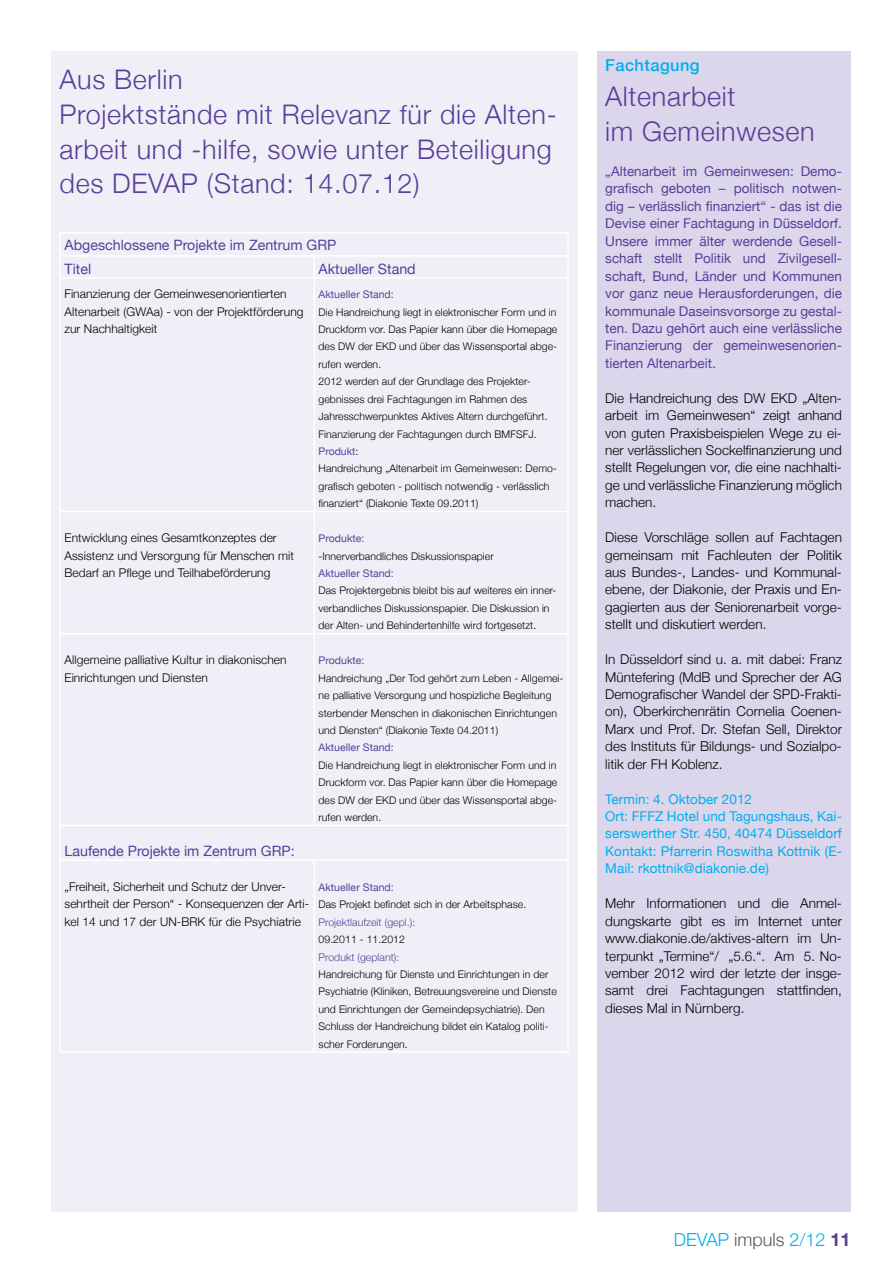
<style>
.page{position:relative;width:893px;height:1263px;background:#fff}
.page>*{position:absolute;margin:0;border:0;box-sizing:border-box;transform-origin:0 0}
.t1{font:300 27px/34.8px "Helvetica Neue";letter-spacing:.025em;color:#583f99}
.t2{font:300 18px "Helvetica Neue";color:#00aeef}
.t3{font:500 16.5px "Helvetica Neue";letter-spacing:.025em;color:#00aeef}
.t4{font:14.25px/23.2px "Helvetica Neue";color:#583f99}
.t5{font:300 13.5px/17.4px "Helvetica Neue";letter-spacing:.005em;color:#000;text-align:justify}
.t6{font:13.5px/17.4px "Helvetica Neue";color:#583f99;text-align:justify}
.t7{font:13.5px/17.4px "Helvetica Neue";letter-spacing:.005em;color:#00aeef}
.t8{font:300 12px/17.4px "Helvetica Neue";letter-spacing:.005em;color:#000}
.t9{font:300 10.5px/17.4px "Helvetica Neue";letter-spacing:.005em;color:#000}
.t10{font:10.5px "Helvetica Neue";letter-spacing:.005em;color:#583f99}
.t11{font:300 10.5px "Helvetica Neue";letter-spacing:.005em;color:#583f99}
.s1{font-weight:400;color:#583f99}
.s2{color:#58595b}
.s3{font-weight:700;color:#583f99}
</style>
<div class="page">
<div style="left:51px;top:51px;width:527px;height:1161px;background:#f0eff7"></div>
<hr style="left:60px;top:232px;width:254px;height:1px;background:#fff">
<hr style="left:314px;top:232px;width:255px;height:1px;background:#fff">
<hr style="left:567px;top:233px;width:2px;height:22px;background:#fff">
<hr style="left:60px;top:255px;width:254px;height:2px;background:#fff">
<svg style="left:60px;top:233px;width:1px;height:44px"></svg>
<hr style="left:314px;top:255px;width:255px;height:2px;background:#fff">
<svg style="left:314px;top:257px;width:1px;height:20px"></svg>
<hr style="left:567px;top:257px;width:2px;height:20px;background:#fff">
<hr style="left:60px;top:279px;width:1px;height:232px;background:#fff">
<hr style="left:314px;top:279px;width:1px;height:232px;background:#fff">
<hr style="left:567px;top:279px;width:2px;height:232px;background:#fff">
<hr style="left:60px;top:277px;width:254px;height:2px;background:#fff">
<hr style="left:314px;top:277px;width:255px;height:2px;background:#fff">
<hr style="left:60px;top:511px;width:254px;height:1px;background:#fff">
<hr style="left:60px;top:512px;width:1px;height:121px;background:#fff">
<hr style="left:314px;top:511px;width:255px;height:1px;background:#fff">
<hr style="left:314px;top:512px;width:1px;height:121px;background:#fff">
<hr style="left:567px;top:512px;width:2px;height:121px;background:#fff">
<hr style="left:60px;top:634px;width:1px;height:191px;background:#fff">
<hr style="left:314px;top:634px;width:1px;height:191px;background:#fff">
<hr style="left:567px;top:634px;width:2px;height:191px;background:#fff">
<hr style="left:60px;top:633px;width:254px;height:1px;background:#fff">
<hr style="left:314px;top:633px;width:255px;height:1px;background:#fff">
<hr style="left:60px;top:826px;width:1px;height:33px;background:#fff">
<hr style="left:60px;top:861px;width:1px;height:190px;background:#fff">
<hr style="left:567px;top:826px;width:2px;height:33px;background:#fff">
<hr style="left:314px;top:861px;width:1px;height:190px;background:#fff">
<hr style="left:567px;top:861px;width:2px;height:190px;background:#fff">
<hr style="left:60px;top:825px;width:254px;height:1px;background:#fff">
<hr style="left:60px;top:859px;width:254px;height:2px;background:#fff">
<hr style="left:60px;top:1051px;width:254px;height:2px;background:#fff">
<hr style="left:314px;top:825px;width:255px;height:1px;background:#fff">
<hr style="left:314px;top:859px;width:255px;height:2px;background:#fff">
<hr style="left:314px;top:1051px;width:255px;height:2px;background:#fff">
<div style="left:597px;top:51px;width:253px;height:1161px;background:#dbd6eb"></div>
<h1 class="t1" style="left:60px;top:60px;width:499px">Aus Berlin<br>Projektstände mit Relevanz für die Alten&shy;arbeit und -hilfe, sowie unter Beteiligung des DEVAP (Stand: 14.07.12)</h1>
<h3 class="t4" style="left:65px;top:233px;width:273px">Abgeschlossene Projekte im Zentrum GRP<br>Titel</h3>
<h3 class="t4" style="left:319px;top:256px;width:99px">Aktueller Stand</h3>
<p class="t8" style="left:65px;top:284px;width:240px">Finanzierung der Gemeinwesenorientierten<br>Altenarbeit (GWAa) - von der Projektförderung zur Nachhaltigkeit</p>
<p class="t10" style="left:319px;top:285px;width:77px">Aktueller Stand:</p>
<p class="t9" style="left:319px;top:302px;width:240px">Die Handreichung liegt in elektronischer Form und in Druckform vor. Das Papier kann über die Homepage des DW der EKD und über das Wissensportal abge&shy;rufen werden.<br>2012 werden auf der Grundlage des Projekter&shy;gebnisses drei Fachtagungen im Rahmen des Jahresschwerpunktes Aktives Altern durchgeführt.<br>Finanzierung der Fachtagungen durch BMFSFJ.<br><span class="s1">Produkt</span>:<br>Handreichung „Altenarbeit im Gemeinwesen: Demo&shy;grafisch geboten - politisch notwendig - verlässlich finanziert“ (Diakonie Texte 09.2011)</p>
<p class="t8" style="left:65px;top:528px;width:231px">Entwicklung eines Gesamtkonzeptes der<br>Assistenz und Versorgung für Menschen mit<br>Bedarf an Pflege und Teilhabeförderung</p>
<p class="t10" style="left:319px;top:529px;width:47px">Produkte:</p>
<p class="t9" style="left:319px;top:547px;width:177px">-Innerverbandliches Diskussionspapier</p>
<p class="t10" style="left:319px;top:564px;width:77px">Aktueller Stand:</p>
<p class="t9" style="left:319px;top:581px;width:239px">Das Projektergebnis bleibt bis auf weiteres ein inner&shy;verbandliches Diskussionspapier. Die Diskussion in der Alten- und Behindertenhilfe wird fortgesetzt.</p>
<p class="t8" style="left:65px;top:651px;width:224px">Allgemeine palliative Kultur in diakonischen<br>Einrichtungen und Diensten</p>
<p class="t10" style="left:319px;top:651px;width:47px">Produkte:</p>
<p class="t9" style="left:319px;top:669px;width:246px">Handreichung „Der Tod gehört zum Leben - Allgemei&shy;ne palliative Versorgung und hospizliche Begleitung sterbender Menschen in diakonischen Einrichtungen und Diensten“ (Diakonie Texte 04.2011)</p>
<p class="t10" style="left:319px;top:739px;width:77px">Aktueller Stand:</p>
<p class="t9" style="left:319px;top:756px;width:240px;text-align:justify">Die Handreichung liegt in elektronischer Form und in Druckform vor. Das Papier kann über die Homepage des DW der EKD und über das Wissensportal abge&shy;rufen werden.</p>
<h3 class="t4" style="left:65px;top:838px;width:232px">Laufende Projekte im Zentrum GRP:</h3>
<p class="t8" style="left:65px;top:877px;width:246px">„Freiheit, Sicherheit und Schutz der Unver&shy;sehrtheit der Person“ - Konsequenzen der Arti&shy;kel 14 und 17 der UN-BRK für die Psychiatrie</p>
<p class="t10" style="left:319px;top:878px;width:77px">Aktueller Stand:</p>
<p class="t9" style="left:319px;top:895px;width:209px">Das Projekt befindet sich in der Arbeitsphase.</p>
<p class="t11" style="left:319px;top:913px;width:98px">Projektlaufzeit (gepl.):</p>
<p class="t9" style="left:319px;top:930px;width:88px">09.2011 - 11.2012</p>
<p class="t11" style="left:319px;top:948px;width:82px">Produkt (geplant):</p>
<p class="t9" style="left:319px;top:965px;width:240px">Handreichung für Dienste und Einrichtungen in der Psychiatrie (Kliniken, Betreuungsvereine und Dienste und Einrichtungen der Gemeindepsychiatrie). Den Schluss der Handreichung bildet ein Katalog politi&shy;scher Forderungen.</p>
<h3 class="t3" style="left:605px;top:52px;width:96px">Fachtagung</h3>
<h1 class="t1" style="left:605px;top:78px;width:211px">Altenarbeit<br>im Gemeinwesen</h1>
<p class="t6" style="left:605px;top:162px;width:238px">„Altenarbeit im Gemeinwesen: Demo&shy;grafisch geboten – politisch notwen&shy;dig – verlässlich finanziert“ - das ist die Devise einer Fachtagung in Düsseldorf.<br>Unsere immer älter werdende Gesell&shy;schaft stellt Politik und Zivilgesell&shy;schaft, Bund, Länder und Kommunen vor ganz neue Herausforderungen, die kommunale Daseinsvorsorge zu gestal&shy;ten. Dazu gehört auch eine verlässliche Finanzierung der gemeinwesenorien&shy;tierten Altenarbeit.</p>
<p class="t5" style="left:605px;top:388px;width:238px">Die Handreichung des DW EKD „Alten&shy;arbeit im Gemeinwesen“ zeigt anhand von guten Praxisbeispielen Wege zu ei&shy;ner verlässlichen Sockelfinanzierung und stellt Regelungen vor, die eine nachhalti&shy;ge und verlässliche Finanzierung möglich machen.</p>
<p class="t5" style="left:605px;top:528px;width:238px">Diese Vorschläge sollen auf Fachtagen gemeinsam mit Fachleuten der Politik aus Bundes-, Landes- und Kommunal&shy;ebene, der Diakonie, der Praxis und En&shy;gagierten aus der Seniorenarbeit vorge&shy;stellt und diskutiert werden.</p>
<p class="t5" style="left:605px;top:650px;width:238px">In Düsseldorf sind u. a. mit dabei: Franz Müntefering (MdB und Sprecher der AG Demografischer Wandel der SPD-Frakti&shy;on), Oberkirchenrätin Cornelia Coenen-Marx und Prof. Dr. Stefan Sell, Direktor des Instituts für Bildungs- und Sozialpo&shy;litik der FH Koblenz.</p>
<p class="t7" style="left:605px;top:789px;width:238px">Termin: 4. Oktober 2012<br>Ort: FFFZ Hotel und Tagungshaus, Kai&shy;serswerther Str. 450, 40474 Düsseldorf Kontakt: Pfarrerin Roswitha Kottnik (E-Mail: rkottnik@diakonie.de)</p>
<p class="t5" style="left:605px;top:894px;width:238px">Mehr Informationen und die Anmel&shy;dungskarte gibt es im Internet unter www.diakonie.de/aktives-altern im Un&shy;terpunkt „Termine“/ „5.6.“. Am 5. No&shy;vember 2012 wird der letzte der insge&shy;samt drei Fachtagungen stattfinden, dieses Mal in Nürnberg.</p>
<h2 class="t2" style="left:674px;top:1225px;width:178px">DEVAP <span class="s2">impuls</span> 2/12 <span class="s3">11</span></h2>
</div>
